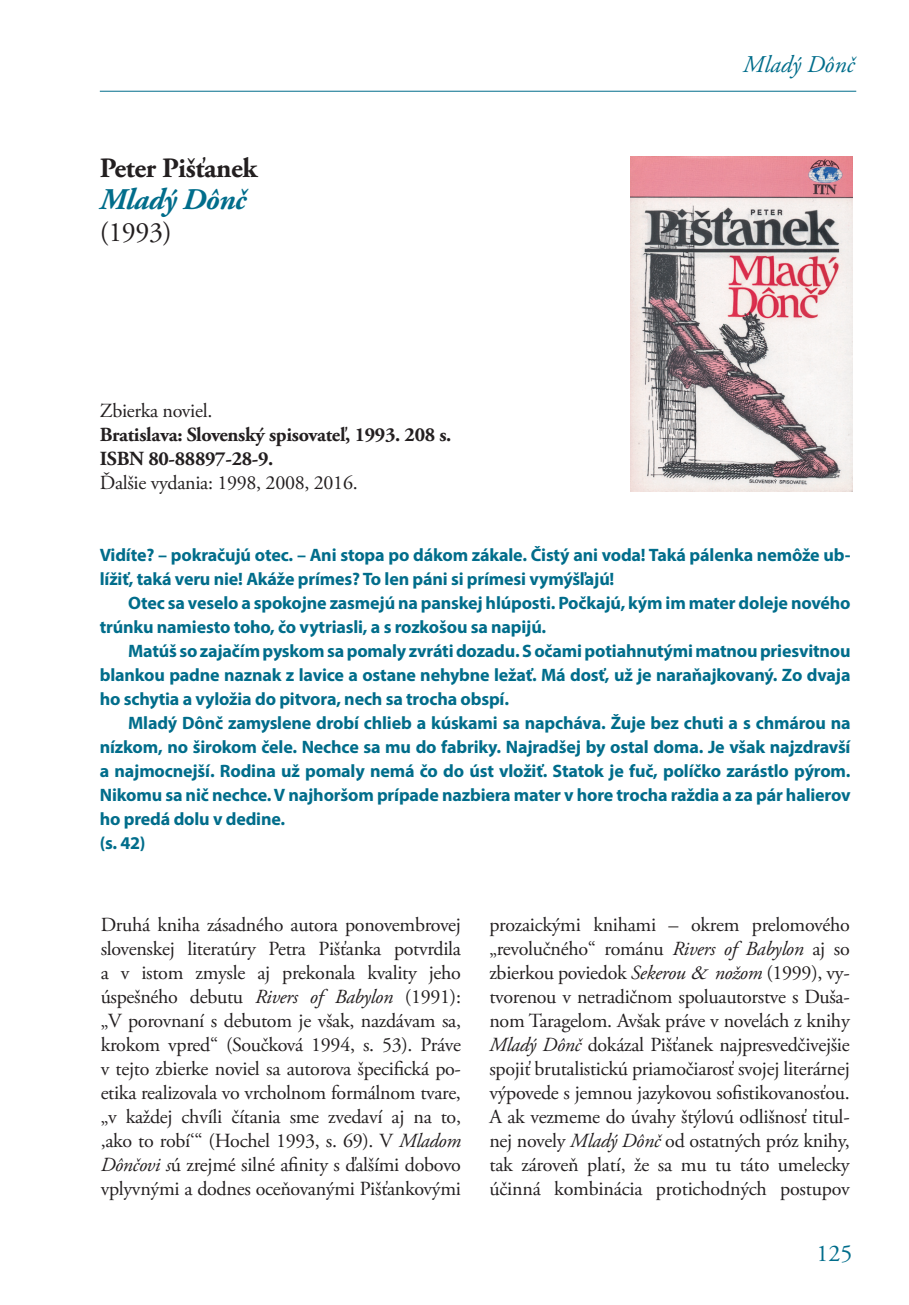
<style>
.page{position:relative;width:909px;height:1305px;background:#fff}
.page>*{position:absolute;margin:0;border:0;box-sizing:border-box;transform-origin:0 0}
.text{font:italic 700 30px "Adobe Garamond Pro";letter-spacing:-.015em;color:#016d8b}
.text-2{font:700 28px "Adobe Garamond Pro";letter-spacing:-.015em;color:#231f20}
.text-3{font:28px "Adobe Garamond Pro";color:#231f20}
.t1{font:italic 24px "Adobe Garamond Pro";color:#016d8b}
.t2{font:24px "Adobe Garamond Pro";color:#016d8b}
.text-4{font:20px/24px "Adobe Garamond Pro";letter-spacing:-.015em;color:#231f20;text-align:justify}
.text-5{font:700 20px/24px "Adobe Garamond Pro";letter-spacing:-.015em;color:#231f20}
.text-6{font:700 18px/24px "Myriad Pro";letter-spacing:-.01em;color:#016d8b}
.s1{font-style:italic}
</style>
<div class="page">
<hr style="left:100px;top:91px;width:755px;height:1px;background:#016d8b">
<img style="left:630px;top:156px;width:222px;height:336px">
<p class="text-2" style="left:100px;top:152px;width:159px">Peter Pišťanek</p>
<p class="text" style="left:100px;top:182px;width:148px">Mladý Dônč</p>
<p class="text-3" style="left:100px;top:215px;width:73px">(1993)</p>
<p class="text-4" style="left:100px;top:399px;width:114px">Zbierka noviel.</p>
<p class="text-5" style="left:100px;top:423px;width:353px">Bratislava: Slovenský spisovateľ, 1993. 208 s.<br>ISBN 80-88897-28-9.</p>
<p class="text-4" style="left:100px;top:471px;width:259px">Ďalšie vydania: 1998, 2008, 2016.</p>
<p class="t1" style="left:743px;top:50px;width:113px">Mladý Dônč</p>
<p class="text-6" style="left:100px;top:542px;width:751px">Vidíte? – pokračujú otec. – Ani stopa po dákom zákale. Čistý ani voda! Taká pálenka nemôže ub&shy;lížiť, taká veru nie! Akáže prímes? To len páni si prímesi vymýšľajú!</p>
<p class="text-6" style="left:100px;top:590px;width:752px;text-indent:28px">Otec sa veselo a spokojne zasmejú na panskej hlúposti. Počkajú, kým im mater doleje nového trúnku namiesto toho, čo vytriasli, a s rozkošou sa napijú.</p>
<p class="text-6" style="left:100px;top:638px;width:752px;text-align:justify;text-indent:28px">Matúš so zajačím pyskom sa pomaly zvráti dozadu. S očami potiahnutými matnou priesvitnou blankou padne naznak z lavice a ostane nehybne ležať. Má dosť, už je naraňajkovaný. Zo dvaja ho schytia a vyložia do pitvora, nech sa trocha obspí.</p>
<p class="text-6" style="left:100px;top:710px;width:752px;text-align:justify;text-indent:28px">Mladý Dônč zamyslene drobí chlieb a kúskami sa napcháva. Žuje bez chuti a s chmárou na nízkom, no širokom čele. Nechce sa mu do fabriky. Najradšej by ostal doma. Je však najzdravší a najmocnejší. Rodina už pomaly nemá čo do úst vložiť. Statok je fuč, políčko zarástlo pýrom.<br>Nikomu sa nič nechce. V najhoršom prípade nazbiera mater v hore trocha raždia a za pár halierov ho predá dolu v dedine.</p>
<p class="text-6" style="left:100px;top:830px;width:47px">(s. 42)</p>
<p class="text-4" style="left:101px;top:913px;width:362px">Druhá kniha zásadného autora ponovembrovej slovenskej literatúry Petra Pišťanka potvrdila a v istom zmysle aj prekonala kvality jeho úspešného debutu <span class="s1">Rivers of Babylon</span> (1991): „V porovnaní s debutom je však, nazdávam sa, krokom vpred“ (Součková 1994, s. 53). Práve v tejto zbierke noviel sa autorova špecifická po&shy;etika realizovala vo vrcholnom formálnom tvare, „v každej chvíli čítania sme zvedaví aj na to, ,ako to robí‘“ (Hochel 1993, s. 69). V <span class="s1">Mladom Dônčovi s</span>ú zrejmé silné afinity s ďalšími dobovo vplyvnými a dodnes oceňovanými Pišťankovými</p>
<p class="text-4" style="left:489px;top:913px;width:362px">prozaickými knihami – okrem prelomového „revolučného“ románu <span class="s1">Rivers of Babylon</span> aj so zbierkou poviedok <span class="s1">Sekerou</span> <span class="s1">&amp;</span> <span class="s1">nožom</span> (1999), vy&shy;tvorenou v netradičnom spoluautorstve s Duša&shy;nom Taragelom. Avšak práve v novelách z knihy <span class="s1">Mladý Dônč</span> dokázal Pišťanek najpresvedčivejšie spojiť brutalistickú priamočiarosť svojej literárnej výpovede s jemnou jazykovou sofistikovanosťou.<br>A ak vezmeme do úvahy štýlovú odlišnosť titul&shy;nej novely <span class="s1">Mladý Dônč</span> od ostatných próz knihy, tak zároveň platí, že sa mu tu táto umelecky účinná kombinácia protichodných postupov</p>
<p class="t2" style="left:816px;top:1239px;width:37px">125</p>
</div>
